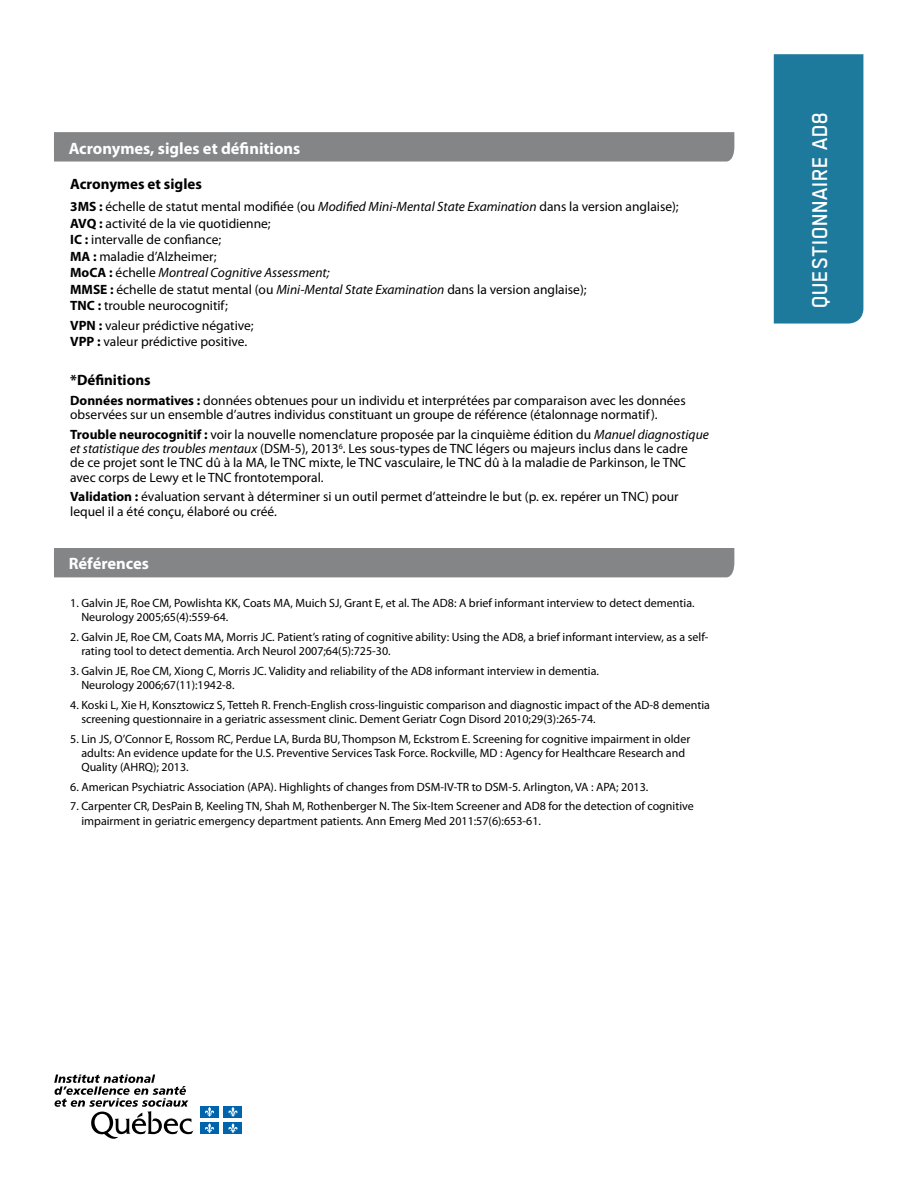
<style>
.page{position:relative;width:918px;height:1188px;background:#fff}
.page>*{position:absolute;margin:0;border:0;box-sizing:border-box;transform-origin:0 0}
.t1{font:500 24px "Regular";color:#fff}
.t2{font:700 16.5px "Myriad Pro";color:#fff}
.t3{font:700 15px "Myriad Pro";color:#000}
.t4{font:13.5px/16.5px "Myriad Pro";color:#000}
.t5{font:12px/14.2px "Myriad Pro";color:#000}
.s1{font-weight:700}
.s2{font-style:italic}
</style>
<div class="page">
<div style="left:54px;top:132px;width:680px;height:30px;background:#848587"></div>
<div style="left:54px;top:548px;width:680px;height:29px;background:#848587"></div>
<div style="left:774px;top:54px;width:89px;height:270px;background:#1e7a9d"></div>
<svg style="left:54px;top:1075px;width:139px;height:64px"></svg>
<div style="left:200px;top:1106px;width:19px;height:11px;background:#0064ad"></div>
<svg style="left:205px;top:1107px;width:9px;height:10px"></svg>
<div style="left:224px;top:1106px;width:18px;height:11px;background:#0064ad"></div>
<svg style="left:228px;top:1107px;width:10px;height:10px"></svg>
<div style="left:200px;top:1123px;width:19px;height:11px;background:#0064ad"></div>
<svg style="left:205px;top:1123px;width:9px;height:10px"></svg>
<div style="left:224px;top:1123px;width:18px;height:11px;background:#0064ad"></div>
<svg style="left:228px;top:1123px;width:10px;height:10px"></svg>
<h2 class="t2" style="left:69px;top:137px;width:233px">Acronymes, sigles et définitions</h2>
<p class="t3" style="left:70px;top:175px;width:133px">Acronymes et sigles</p>
<p class="t4" style="left:70px;top:198px;width:610px"><span class="s1">3MS :</span> échelle de statut mental modifiée (ou <span class="s2">Modified Mini-Mental State Examination</span> dans la version anglaise); <span class="s1">AVQ :</span> activité de la vie quotidienne;<br><span class="s1">IC :</span> intervalle de confiance;<br><span class="s1">MA :</span> maladie d’Alzheimer;<br><span class="s1">MoCA :</span> échelle <span class="s2">Montreal Cognitive Assessment;<br></span><span class="s1">MMSE :</span> échelle de statut mental (ou <span class="s2">Mini-Mental State Examination</span> dans la version anglaise);<br><span class="s1">TNC :</span> trouble neurocognitif;</p>
<p class="t4" style="left:70px;top:317px;width:185px"><span class="s1">VPN :</span> valeur prédictive négative;<br><span class="s1">VPP :</span> valeur prédictive positive.</p>
<p class="t3" style="left:70px;top:371px;width:82px">*Définitions</p>
<p class="t4" style="left:70px;top:393px;width:617px;line-height:14.2px"><span class="s1">Données normatives :</span> données obtenues pour un individu et interprétées par comparaison avec les données observées sur un ensemble d’autres individus constituant un groupe de référence (étalonnage normatif).</p>
<p class="t4" style="left:70px;top:427px;width:640px;line-height:14.2px"><span class="s1">Trouble neurocognitif :</span> voir la nouvelle nomenclature proposée par la cinquième édition du <span class="s2">Manuel diagnostique et statistique des troubles mentaux</span> (DSM-5), 2013<sup>6</sup>. Les sous-types de TNC légers ou majeurs inclus dans le cadre<br>de ce projet sont le TNC dû à la MA, le TNC mixte, le TNC vasculaire, le TNC dû à la maladie de Parkinson, le TNC avec corps de Lewy et le TNC frontotemporal.</p>
<p class="t4" style="left:70px;top:490px;width:610px;line-height:14.2px"><span class="s1">Validation :</span> évaluation servant à déterminer si un outil permet d’atteindre le but (p. ex. repérer un TNC) pour lequel il a été conçu, élaboré ou créé.</p>
<h2 class="t2" style="left:69px;top:553px;width:82px">Références</h2>
<p class="t5" style="left:81px;top:596px;width:615px;text-indent:-11px">1. Galvin JE, Roe CM, Powlishta KK, Coats MA, Muich SJ, Grant E, et al. The AD8: A brief informant interview to detect dementia.<br>Neurology 2005;65(4):559-64.</p>
<p class="t5" style="left:81px;top:630px;width:629px;text-indent:-11px">2. Galvin JE, Roe CM, Coats MA, Morris JC. Patient’s rating of cognitive ability: Using the AD8, a brief informant interview, as a self&shy;rating tool to detect dementia. Arch Neurol 2007;64(5):725-30.</p>
<p class="t5" style="left:81px;top:664px;width:519px;text-indent:-11px">3. Galvin JE, Roe CM, Xiong C, Morris JC. Validity and reliability of the AD8 informant interview in dementia.<br>Neurology 2006;67(11):1942-8.</p>
<p class="t5" style="left:81px;top:697px;width:630px;text-indent:-11px">4. Koski L, Xie H, Konsztowicz S, Tetteh R. French-English cross-linguistic comparison and diagnostic impact of the AD-8 dementia screening questionnaire in a geriatric assessment clinic. Dement Geriatr Cogn Disord 2010;29(3):265-74.</p>
<p class="t5" style="left:81px;top:731px;width:610px;text-indent:-11px">5. Lin JS, O’Connor E, Rossom RC, Perdue LA, Burda BU, Thompson M, Eckstrom E. Screening for cognitive impairment in older adults: An evidence update for the U.S. Preventive Services Task Force. Rockville, MD : Agency for Healthcare Research and<br>Quality (AHRQ); 2013.</p>
<p class="t5" style="left:70px;top:780px;width:580px">6. American Psychiatric Association (APA). Highlights of changes from DSM-IV-TR to DSM-5. Arlington, VA : APA; 2013.</p>
<p class="t5" style="left:81px;top:799px;width:614px;text-indent:-11px">7. Carpenter CR, DesPain B, Keeling TN, Shah M, Rothenberger N. The Six-Item Screener and AD8 for the detection of cognitive impairment in geriatric emergency department patients. Ann Emerg Med 2011:57(6):653-61.</p>
<h1 class="t1" style="left:807px;top:308px;width:197px;rotate:-90deg">Questionnaire AD8</h1>
</div>
